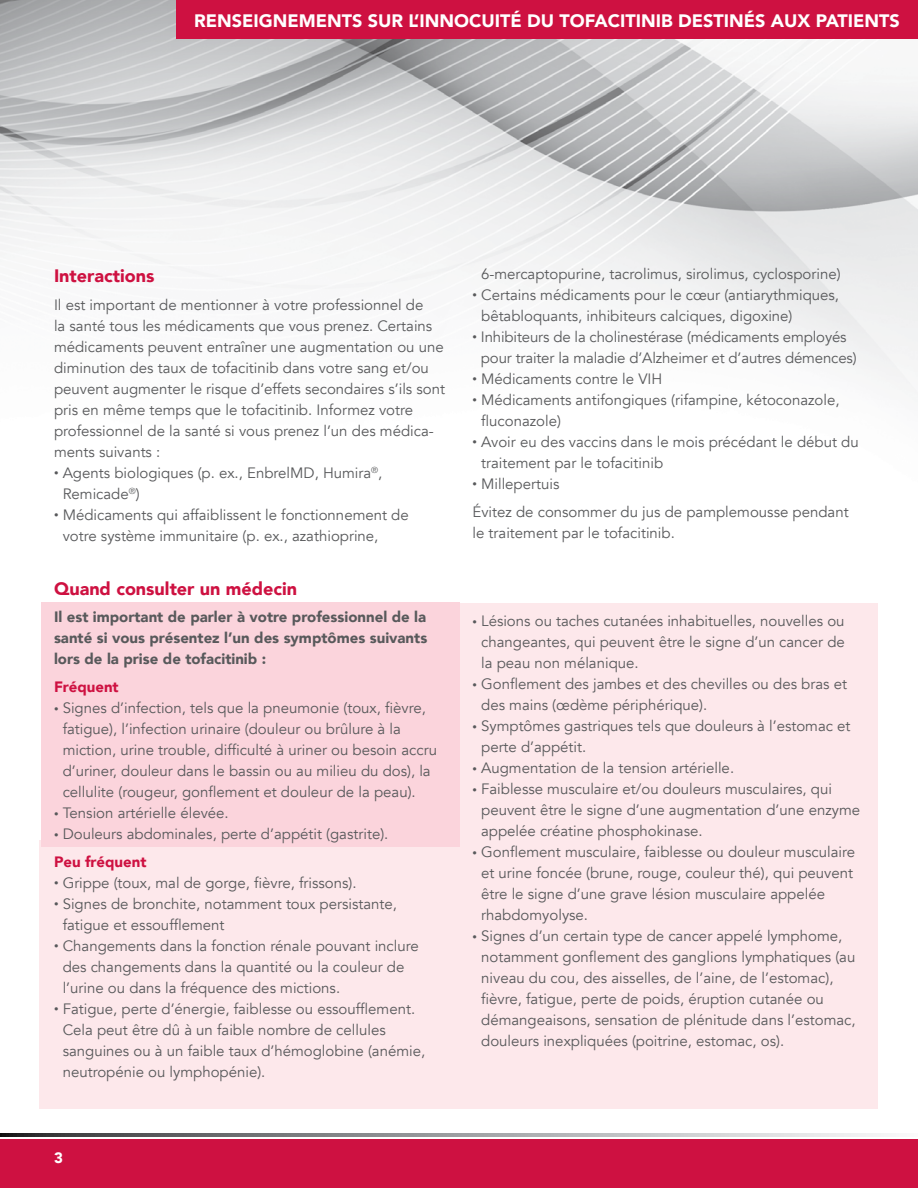
<style>
.page{position:relative;width:918px;height:1188px;background:#fff}
.page>*{position:absolute;margin:0;border:0;box-sizing:border-box;transform-origin:0 0}
.t1{font:900 18px "Avenir";color:#fff}
.t2{font:900 18px "Avenir";color:#ce1141}
.t3{font:15px/21px "Avenir";color:#58595b}
.t4{font:900 15px/21px "Avenir";color:#58595b;text-align:justify}
.t5{font:900 15px "Avenir";color:#ce1141}
.t6{font:900 15px "Avenir";color:#fff}
.s1{font-size:9px}
.s2{font-weight:900;color:#ce1141}
</style>
<div class="page">
<img style="left:0;top:0;width:918px;height:393px">
<div style="left:0;top:1139px;width:918px;height:49px;background:#ce1141"></div>
<svg style="left:0;top:1133px;width:884px;height:3px;background:#97989a"></svg>
<div style="left:41px;top:605px;width:418px;height:503px;background:#fde8eb"></div>
<div style="left:459px;top:603px;width:418px;height:505px;background:#fde8eb"></div>
<div style="left:176px;top:0;width:742px;height:39px;background:#ce1141"></div>
<div style="left:41px;top:603px;width:418px;height:244px;background:#fbd4dc"></div>
<p class="t1" style="left:194px;top:5px;width:707px">RENSEIGNEMENTS SUR L’INNOCUITÉ DU TOFACITINIB DESTINÉS AUX PATIENTS</p>
<p class="t2" style="left:54px;top:260px;width:102px">Interactions</p>
<p class="t3" style="left:54px;top:294px;width:393px">Il est important de mentionner à votre professionnel de<br>la santé tous les médicaments que vous prenez. Certains médicaments peuvent entraîner une augmentation ou une diminution des taux de tofacitinib dans votre sang et/ou peuvent augmenter le risque d’effets secondaires s’ils sont pris en même temps que le tofacitinib. Informez votre professionnel de la santé si vous prenez l’un des médica&shy;ments suivants :</p>
<p class="t3" style="left:63px;top:462px;width:321px;text-indent:-9px"><span class="s1">•</span> Agents biologiques (p. ex., EnbrelMD, Humira<sup>®</sup>,<br>Remicade<sup>®</sup>)</p>
<p class="t3" style="left:63px;top:504px;width:348px;text-indent:-9px"><span class="s1">•</span> Médicaments qui affaiblissent le fonctionnement de votre système immunitaire (p. ex., azathioprine,</p>
<p class="t2" style="left:54px;top:573px;width:245px">Quand consulter un médecin</p>
<p class="t4" style="left:54px;top:606px;width:375px">Il est important de parler à votre professionnel de la santé si vous présentez l’un des symptômes suivants lors de la prise de tofacitinib :</p>
<p class="t5" style="left:54px;top:674px;width:66px">Fréquent</p>
<p class="t3" style="left:63px;top:698px;width:376px;text-indent:-9px"><span class="s1">•</span> Signes d’infection, tels que la pneumonie (toux, fièvre, fatigue), l’infection urinaire (douleur ou brûlure à la miction, urine trouble, difficulté à uriner ou besoin accru d’uriner, douleur dans le bassin ou au milieu du dos), la cellulite (rougeur, gonflement et douleur de la peau).</p>
<p class="t3" style="left:54px;top:803px;width:176px"><span class="s1">•</span> Tension artérielle élevée.</p>
<p class="t3" style="left:54px;top:820px;width:336px;line-height:27.8px"><span class="s1">•</span> Douleurs abdominales, perte d’appétit (gastrite).<br><span class="s2">Peu fréquent</span></p>
<p class="t3" style="left:54px;top:873px;width:304px"><span class="s1">•</span> Grippe (toux, mal de gorge, fièvre, frissons).</p>
<p class="t3" style="left:63px;top:894px;width:336px;text-indent:-9px"><span class="s1">•</span> Signes de bronchite, notamment toux persistante, fatigue et essoufflement</p>
<p class="t3" style="left:63px;top:936px;width:358px;text-indent:-9px"><span class="s1">•</span> Changements dans la fonction rénale pouvant inclure des changements dans la quantité ou la couleur de l’urine ou dans la fréquence des mictions.</p>
<p class="t3" style="left:63px;top:999px;width:364px;text-indent:-9px"><span class="s1">•</span> Fatigue, perte d’énergie, faiblesse ou essoufflement.<br>Cela peut être dû à un faible nombre de cellules sanguines ou à un faible taux d’hémoglobine (anémie, neutropénie ou lymphopénie).</p>
<p class="t3" style="left:481px;top:263px;width:361px">6-mercaptopurine, tacrolimus, sirolimus, cyclosporine)</p>
<p class="t3" style="left:481px;top:284px;width:359px;text-indent:-9px"><span class="s1">•</span> Certains médicaments pour le cœur (antiarythmiques, bêtabloquants, inhibiteurs calciques, digoxine)</p>
<p class="t3" style="left:481px;top:326px;width:377px;text-indent:-8px"><span class="s1">•</span> Inhibiteurs de la cholinestérase (médicaments employés pour traiter la maladie d’Alzheimer et d’autres démences)</p>
<p class="t3" style="left:472px;top:368px;width:191px"><span class="s1">•</span> Médicaments contre le VIH</p>
<p class="t3" style="left:481px;top:389px;width:360px;text-indent:-9px"><span class="s1">•</span> Médicaments antifongiques (rifampine, kétoconazole, fluconazole)</p>
<p class="t3" style="left:481px;top:431px;width:379px;text-indent:-9px"><span class="s1">•</span> Avoir eu des vaccins dans le mois précédant le début du traitement par le tofacitinib</p>
<p class="t3" style="left:472px;top:470px;width:378px;line-height:27.8px"><span class="s1">•</span> Millepertuis<br>Évitez de consommer du jus de pamplemousse pendant</p>
<p class="t3" style="left:472px;top:522px;width:204px">le traitement par le tofacitinib.</p>
<p class="t3" style="left:481px;top:611px;width:365px;text-align:justify;text-indent:-9px"><span class="s1">•</span> Lésions ou taches cutanées inhabituelles, nouvelles ou changeantes, qui peuvent être le signe d’un cancer de la peau non mélanique.</p>
<p class="t3" style="left:481px;top:674px;width:367px;text-indent:-9px"><span class="s1">•</span> Gonflement des jambes et des chevilles ou des bras et des mains (œdème périphérique).</p>
<p class="t3" style="left:481px;top:716px;width:371px;text-indent:-9px"><span class="s1">•</span> Symptômes gastriques tels que douleurs à l’estomac et perte d’appétit.</p>
<p class="t3" style="left:472px;top:758px;width:263px"><span class="s1">•</span> Augmentation de la tension artérielle.</p>
<p class="t3" style="left:481px;top:779px;width:380px;text-indent:-9px"><span class="s1">•</span> Faiblesse musculaire et/ou douleurs musculaires, qui peuvent être le signe d’une augmentation d’une enzyme appelée créatine phosphokinase.</p>
<p class="t3" style="left:481px;top:842px;width:375px;text-indent:-9px"><span class="s1">•</span> Gonflement musculaire, faiblesse ou douleur musculaire et urine foncée (brune, rouge, couleur thé), qui peuvent être le signe d’une grave lésion musculaire appelée rhabdomyolyse.</p>
<p class="t3" style="left:481px;top:926px;width:376px;text-indent:-9px"><span class="s1">•</span> Signes d’un certain type de cancer appelé lymphome, notamment gonflement des ganglions lymphatiques (au niveau du cou, des aisselles, de l’aine, de l’estomac), fièvre, fatigue, perte de poids, éruption cutanée ou démangeaisons, sensation de plénitude dans l’estomac, douleurs inexpliquées (poitrine, estomac, os).</p>
<p class="t6" style="left:54px;top:1145px;width:10px">3</p>
</div>
